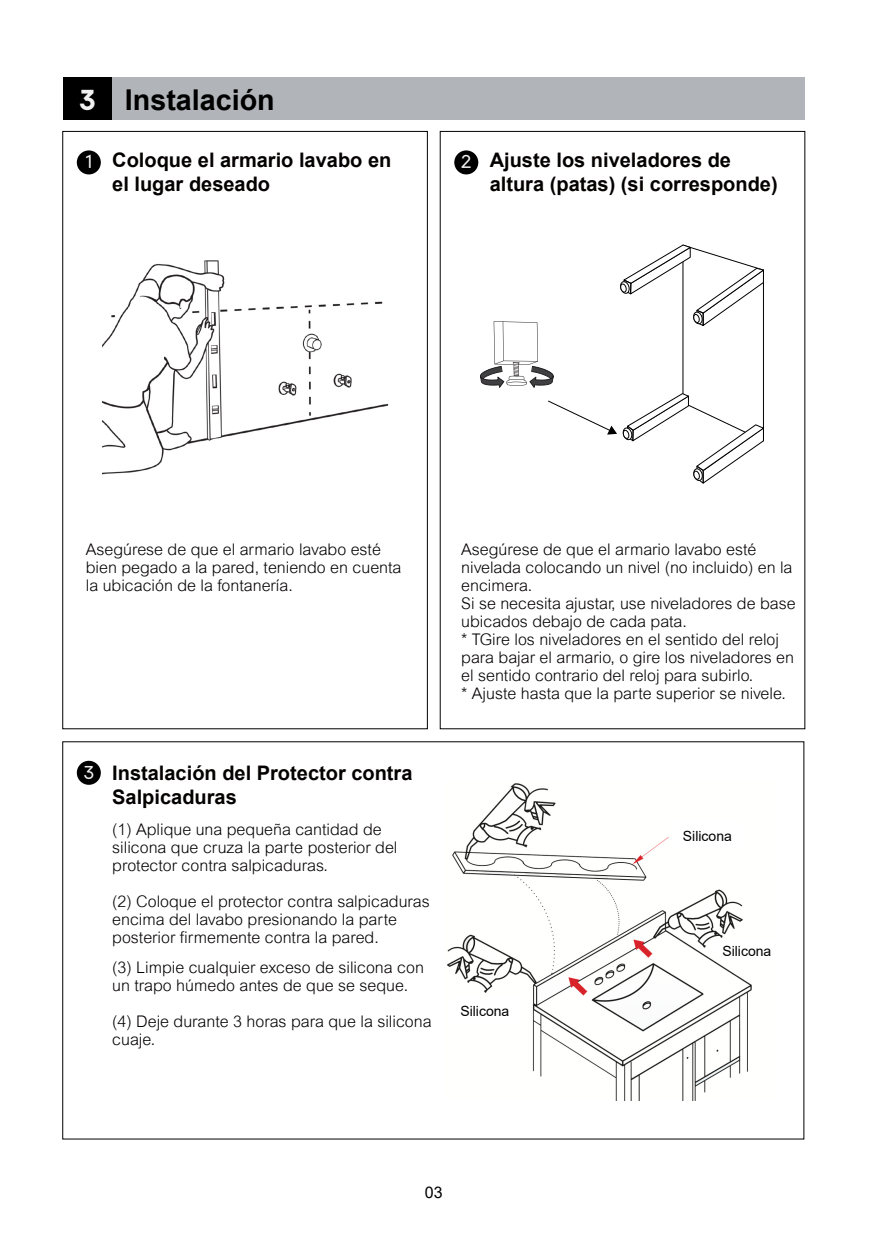
<style>
.page{position:relative;width:880px;height:1248px;background:#fff}
.page>*{position:absolute;margin:0;border:0;box-sizing:border-box;transform-origin:0 0}
.t1{font:700 28.6px "Arial";color:#000}
.t2{font:700 20px/24px "Arial";color:#040000}
.t3{font:18.6px "Rany";color:#f1f1f1}
.t4{font:300 16px/18px "Arial";color:#040000}
.t5{font:16px "Arial";color:#000}
.t6{font:14px "Arial";color:#000}
.s1{font-family:"Rany";color:#f1f1f1}
</style>
<div class="page">
<img style="left:447px;top:783px;width:305px;height:317px">
<div style="left:77px;top:150px;width:24px;height:24px;background:#000;border-radius:50%"></div>
<div style="left:63px;top:77px;width:49px;height:42px;background:#000"></div>
<div style="left:112px;top:77px;width:692px;height:42px;background:#b1b4b9"></div>
<div style="left:454px;top:150px;width:24px;height:24px;background:#000;border-radius:50%"></div>
<img style="left:102px;top:260px;width:287px;height:215px">
<div style="left:77px;top:760px;width:24px;height:24px;background:#000;border-radius:50%"></div>
<svg style="left:480px;top:244px;width:284px;height:240px"></svg>
<div style="left:672px;top:821px;width:71px;height:28px;background:#fff"></div>
<div style="left:713px;top:941px;width:71px;height:16px;background:#fff"></div>
<div style="left:450px;top:995px;width:70px;height:28px;background:#fff"></div>
<h1 class="t1" style="left:79px;top:79px;width:197px"><span class="s1">3</span> Instalación</h1>
<p class="t3" style="left:86px;top:153px;width:8px">1</p>
<p class="t2" style="left:112px;top:148px;width:280px">Coloque el armario lavabo en el lugar deseado</p>
<p class="t3" style="left:461px;top:153px;width:12px">2</p>
<p class="t2" style="left:489px;top:148px;width:289px">Ajuste los niveladores de altura (patas) (si corresponde)</p>
<p class="t4" style="left:86px;top:540px;width:317px">Asegúrese de que el armario lavabo esté bien pegado a la pared, teniendo en cuenta la ubicación de la fontanería.</p>
<p class="t3" style="left:84px;top:763px;width:12px">3</p>
<p class="t2" style="left:112px;top:760px;width:302px">Instalación del Protector contra<br>Salpicaduras</p>
<p class="t4" style="left:112px;top:820px;width:287px">(1) Aplique una pequeña cantidad de silicona que cruza la parte posterior del protector contra salpicaduras.</p>
<p class="t4" style="left:112px;top:892px;width:319px">(2) Coloque el protector contra salpicaduras encima del lavabo presionando la parte posterior firmemente contra la pared.</p>
<p class="t4" style="left:112px;top:958px;width:313px">(3) Limpie cualquier exceso de silicona con un trapo húmedo antes de que se seque.</p>
<p class="t4" style="left:112px;top:1012px;width:321px">(4) Deje durante 3 horas para que la silicona cuaje.</p>
<p class="t4" style="left:461px;top:540px;width:336px">Asegúrese de que el armario lavabo esté nivelada colocando un nivel (no incluido) en la encimera.<br>Si se necesita ajustar, use niveladores de base ubicados debajo de cada pata.<br>* TGire los niveladores en el sentido del reloj para bajar el armario, o gire los niveladores en el sentido contrario del reloj para subirlo.<br>* Ajuste hasta que la parte superior se nivele.</p>
<p class="t6" style="left:683px;top:826px;width:51px">Silicona</p>
<p class="t6" style="left:460px;top:1001px;width:51px">Silicona</p>
<p class="t6" style="left:722px;top:941px;width:51px">Silicona</p>
<p class="t5" style="left:425px;top:1180px;width:19px">03</p>
</div>
